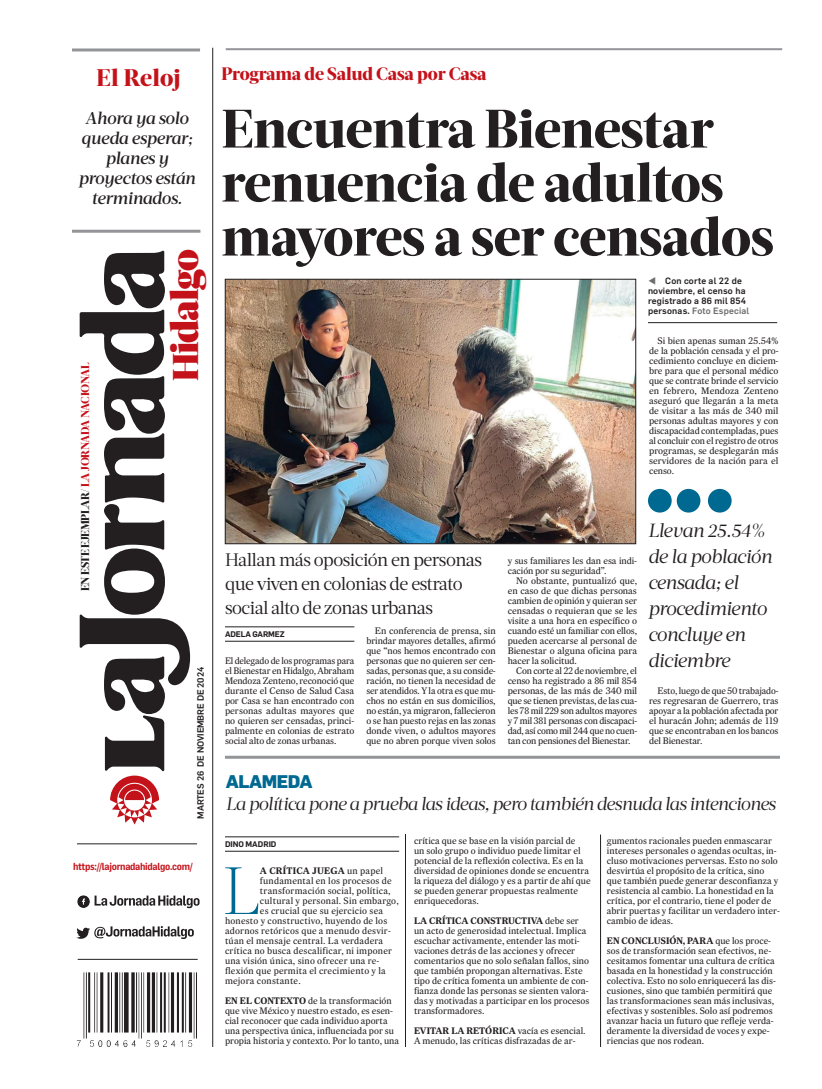
<style>
.page{position:relative;width:822px;height:1089px;background:#fff}
.page>*{position:absolute;margin:0;border:0;box-sizing:border-box;transform-origin:0 0}
.BODY_COLUMNA_CAPITUL{font:300 66.6px "Acta Headline";color:#006991}
.CABEZA_60{font:800 54px/54px "Acta Headline";letter-spacing:-.01em;color:#231f20}
.t1{font:900 39px "Acta Headline";letter-spacing:-.03em;color:#c4121a}
.RAYUELA_ROJA{font:800 24px "Acta Headline";letter-spacing:.01em;color:#c4121a}
.DESTACADO_DE_NOTA{font:italic 19px/26px "Acta Deck";letter-spacing:-.03em;color:#231f20}
.SUMARIO_17{font:18px/24px "Acta Deck";letter-spacing:-.03em;color:#231f20}
.CABEZA_22_ACTA_BOOK{font:italic 18px "Acta Headline";letter-spacing:-.04em;color:#231f20}
.BALAZO_ROJO_19{font:800 18px "Acta Headline";letter-spacing:-.015em;color:#c4121a}
.COLUMNA_NOMBRE{font:800 18px "Flama";letter-spacing:-.03em;color:#006991}
.RAYUELA_TEXTO{font:italic 500 17px/20px "Acta Deck";letter-spacing:-.02em;color:#231f20;text-align:center}
.t2{font:800 11.4px "Acta Headline";letter-spacing:-.03em;color:#c4121a}
.DIRECCION_ELECTRONIC{font:600 10px "Flama Semicondensed";letter-spacing:-.03em;color:#c4121a}
.BODY_TEXT{font:9.5px/10px "Expresso Tx";letter-spacing:-.01em;color:#231f20;text-align:justify}
.BODY_COLUMNA_S_S{font:9.5px/10px "Expresso Tx";color:#231f20}
.BODY_COLUMNA_CAPITUL-2{font:9.5px "Expresso Tx";letter-spacing:.02em;color:#231f20}
.BODY_COLUMNA_CAPITUL-3{font:700 9.5px "Expresso Tx";letter-spacing:.02em;color:#231f20}
.PIE_DE_FOTO_CON_PLEC{font:500 9px/10px "Flama";letter-spacing:.02em;color:#231f20}
.CABEZA_40_ACTA_BOOK{font:500 9px "Flama";letter-spacing:-.02em;color:#231f20}
.CREDITO_DEL_AUTOR{font:600 8px "Flama";color:#231f20}
.s1{color:#231f20}
.s2{font-size:35.8px}
.s3{color:#6c6d70}
.s4{font-weight:400}
.s5{font-weight:700}
</style>
<div class="page">
<hr style="left:225px;top:627px;width:129px;height:1px;background:#231f20">
<hr style="left:225px;top:641px;width:129px;height:1px;background:#231f20">
<svg style="left:80px;top:250px;width:110px;height:575px"></svg>
<hr style="left:226px;top:48px;width:556px;height:2px;background:#939598">
<hr style="left:77px;top:844px;width:120px;height:1px;background:#231f20">
<hr style="left:78px;top:959px;width:120px;height:1px;background:#231f20">
<hr style="left:72px;top:230px;width:128px;height:3px;background:#939598">
<hr style="left:72px;top:48px;width:128px;height:3px;background:#939598">
<img style="left:76px;top:972px;width:121px;height:75px">
<hr style="left:213px;top:48px;width:1px;height:999px;background:#231f20">
<svg style="left:95px;top:895px;width:105px;height:13px"></svg>
<img style="left:77px;top:895px;width:13px;height:13px">
<svg style="left:76px;top:926px;width:118px;height:13px"></svg>
<hr style="left:225px;top:756px;width:555px;height:3px;background:#939598">
<hr style="left:225px;top:837px;width:174px;height:1px;background:#231f20">
<hr style="left:225px;top:851px;width:174px;height:1px;background:#231f20">
<hr style="left:405px;top:834px;width:1px;height:213px;background:#231f20">
<hr style="left:600px;top:835px;width:1px;height:212px;background:#231f20">
<img style="left:227px;top:281px;width:407px;height:261px">
<div style="left:225px;top:279px;width:411px;height:265px;border:1px solid #231f20"></div>
<hr style="left:648px;top:322px;width:129px;height:1px;background:#231f20">
<div style="left:648px;top:489px;width:24px;height:24px;background:#006991;border-radius:50%"></div>
<div style="left:677px;top:489px;width:23px;height:24px;background:#006991;border-radius:50%"></div>
<div style="left:708px;top:489px;width:24px;height:24px;background:#006991;border-radius:50%"></div>
<p class="RAYUELA_ROJA" style="left:96px;top:63px;width:86px">El Reloj</p>
<p class="RAYUELA_TEXTO" style="left:78px;top:108px;width:119px">Ahora ya solo queda esperar; planes y proyectos están terminados.</p>
<p class="t2" style="left:78px;top:591px;width:230px;rotate:-90deg"><span class="s1">EN ESTE EJEMPLAR/</span> LA JORNADA NACIONAL</p>
<p class="t1" style="left:161px;top:381px;width:133px;rotate:-90deg"><span class="s2">H</span>idalgo</p>
<p class="CABEZA_40_ACTA_BOOK" style="left:194px;top:819px;width:153px;rotate:-90deg">MARTES 26 DE NOVIEMBRE DE 2024</p>
<p class="DIRECCION_ELECTRONIC" style="left:73px;top:860px;width:121px">https://lajornadahidalgo.com/</p>
<p class="BALAZO_ROJO_19" style="left:221px;top:62px;width:267px">Programa de Salud Casa por Casa</p>
<p class="CABEZA_60" style="left:221px;top:102px;width:554px">Encuentra Bienestar renuencia de adultos mayores a ser censados</p>
<p class="PIE_DE_FOTO_CON_PLEC" style="left:648px;top:275px;width:103px"><span class="s3">▼</span> Con corte al 22 de noviembre, el censo ha registrado a 86 mil 854 personas. <span class="s3">Foto Especial</span></p>
<p class="BODY_TEXT" style="left:649px;top:336px;width:131px;text-indent:9px">Si bien apenas suman 25.54% de la población censada y el pro&shy;cedimiento concluye en diciem&shy;bre para que el personal médico que se contrate brinde el servicio en febrero, Mendoza Zenteno aseguró que llegarán a la meta de visitar a las más de 340 mil personas adultas mayores y con discapacidad contempladas, pues al concluir con el registro de otros programas, se desplegarán más servidores de la nación para el censo.</p>
<p class="SUMARIO_17" style="left:225px;top:548px;width:259px">Hallan más oposición en personas que viven en colonias de estrato social alto de zonas urbanas</p>
<p class="CREDITO_DEL_AUTOR" style="left:225px;top:628px;width:61px">ADELA GARMEZ</p>
<p class="BODY_TEXT" style="left:225px;top:656px;width:131px">El delegado de los programas para el Bienestar en Hidalgo, Abraham Mendoza Zenteno, reconoció que durante el Censo de Salud Casa por Casa se han encontrado con personas adultas mayores que no quieren ser censadas, princi&shy;palmente en colonias de estrato social alto de zonas urbanas.</p>
<p class="BODY_TEXT" style="left:366px;top:626px;width:131px;text-indent:9px">En conferencia de prensa, sin brindar mayores detalles, afirmó que “nos hemos encontrado con personas que no quieren ser cen&shy;sadas, personas que, a su conside&shy;ración, no tienen la necesidad de ser atendidos. Y la otra es que mu&shy;chos no están en sus domicilios, no están, ya migraron, fallecieron o se han puesto rejas en las zonas donde viven, o adultos mayores que no abren porque viven solos</p>
<p class="BODY_TEXT" style="left:508px;top:556px;width:131px">y sus familiares les dan esa indi&shy;cación por su seguridad”.</p>
<p class="BODY_TEXT" style="left:508px;top:576px;width:131px;text-indent:9px">No obstante, puntualizó que, en caso de que dichas personas cambien de opinión y quieran ser censadas o requieran que se les visite a una hora en específico o cuando esté un familiar con ellos, pueden acercarse al personal de Bienestar o alguna oficina para hacer la solicitud.</p>
<p class="BODY_TEXT" style="left:508px;top:666px;width:131px;text-indent:9px">Con corte al 22 de noviembre, el censo ha registrado a 86 mil 854 personas, de las más de 340 mil que se tienen previstas, de las cua&shy;les 78 mil 229 son adultos mayores y 7 mil 381 personas con discapaci&shy;dad, así como mil 244 que no cuen&shy;tan con pensiones del Bienestar.</p>
<p class="DESTACADO_DE_NOTA" style="left:648px;top:517px;width:126px">Llevan 25.54% de la población censada; el procedimiento concluye en diciembre</p>
<p class="BODY_TEXT" style="left:649px;top:686px;width:131px;text-indent:9px">Esto, luego de que 50 trabajado&shy;res regresaran de Guerrero, tras apoyar a la población afectada por el huracán John; además de 119 que se encontraban en los bancos del Bienestar.</p>
<p class="COLUMNA_NOMBRE" style="left:226px;top:769px;width:88px">ALAMEDA</p>
<p class="CABEZA_22_ACTA_BOOK" style="left:226px;top:794px;width:551px">La política pone a prueba las ideas, pero también desnuda las intenciones</p>
<p class="CREDITO_DEL_AUTOR" style="left:225px;top:838px;width:53px">DINO MADRID</p>
<p class="BODY_COLUMNA_CAPITUL" style="left:222px;top:852px;width:39px">L</p>
<p class="BODY_COLUMNA_CAPITUL-3" style="left:260px;top:865px;width:125px">A CRÍTICA JUEGA <span class="s4">un papel</span></p>
<p class="BODY_COLUMNA_CAPITUL-2" style="left:260px;top:875px;width:133px">fundamental en los procesos de</p>
<p class="BODY_COLUMNA_CAPITUL-2" style="left:260px;top:885px;width:132px">transformación social, política,</p>
<p class="BODY_COLUMNA_CAPITUL-2" style="left:260px;top:895px;width:140px">cultural y personal. Sin embargo,</p>
<p class="BODY_COLUMNA_CAPITUL-2" style="left:260px;top:905px;width:125px">es crucial que su ejercicio sea</p>
<p class="BODY_COLUMNA_CAPITUL-2" style="left:225px;top:915px;width:164px">honesto y constructivo, huyendo de los</p>
<p class="BODY_COLUMNA_CAPITUL-2" style="left:225px;top:925px;width:167px">adornos retóricos que a menudo desvir-</p>
<p class="BODY_COLUMNA_CAPITUL-2" style="left:225px;top:935px;width:160px">túan el mensaje central. La verdadera</p>
<p class="BODY_COLUMNA_CAPITUL-2" style="left:225px;top:945px;width:169px">crítica no busca descalificar, ni imponer</p>
<p class="BODY_COLUMNA_CAPITUL-2" style="left:225px;top:955px;width:156px">una visión única, sino ofrecer una re-</p>
<p class="BODY_COLUMNA_CAPITUL-2" style="left:225px;top:965px;width:162px">flexión que permita el crecimiento y la</p>
<p class="BODY_COLUMNA_CAPITUL-2" style="left:225px;top:975px;width:77px">mejora constante.</p>
<p class="BODY_COLUMNA_S_S" style="left:225px;top:996px;width:176px"><span class="s5">EN EL CONTEXTO</span> de la transformación que vive México y nuestro estado, es esen&shy;cial reconocer que cada individuo aporta una perspectiva única, influenciada por su propia historia y contexto. Por lo tanto, una</p>
<p class="BODY_COLUMNA_S_S" style="left:414px;top:836px;width:178px">crítica que se base en la visión parcial de<br>un solo grupo o individuo puede limitar el potencial de la reflexión colectiva. Es en la diversidad de opiniones donde se encuentra la riqueza del diálogo y es a partir de ahí que se pueden generar propuestas realmente enriquecedoras.</p>
<p class="BODY_COLUMNA_S_S" style="left:414px;top:916px;width:177px"><span class="s5">LA CRÍTICA CONSTRUCTIVA</span> debe ser un acto de generosidad intelectual. Implica escuchar activamente, entender las moti&shy;vaciones detrás de las acciones y ofrecer comentarios que no solo señalan fallos, sino que también propongan alternativas. Este tipo de crítica fomenta un ambiente de con&shy;fianza donde las personas se sienten valora&shy;das y motivadas a participar en los procesos transformadores.</p>
<p class="BODY_COLUMNA_S_S" style="left:414px;top:1026px;width:173px"><span class="s5">EVITAR LA RETÓRICA</span> vacía es esencial.<br>A menudo, las críticas disfrazadas de ar-</p>
<p class="BODY_COLUMNA_S_S" style="left:607px;top:836px;width:174px">gumentos racionales pueden enmascarar intereses personales o agendas ocultas, in&shy;cluso motivaciones perversas. Esto no solo desvirtúa el propósito de la crítica, sino que también puede generar desconfianza y resistencia al cambio. La honestidad en la crítica, por el contrario, tiene el poder de abrir puertas y facilitar un verdadero inter&shy;cambio de ideas.</p>
<p class="BODY_COLUMNA_S_S" style="left:607px;top:936px;width:171px"><span class="s5">EN CONCLUSIÓN, PARA</span> que los proce&shy;sos de transformación sean efectivos, ne&shy;cesitamos fomentar una cultura de crítica basada en la honestidad y la construcción colectiva. Esto no solo enriquecerá las dis&shy;cusiones, sino que también permitirá que las transformaciones sean más inclusivas, efectivas y sostenibles. Solo así podremos avanzar hacia un futuro que refleje verda&shy;deramente la diversidad de voces y expe&shy;riencias que nos rodean.</p>
</div>
